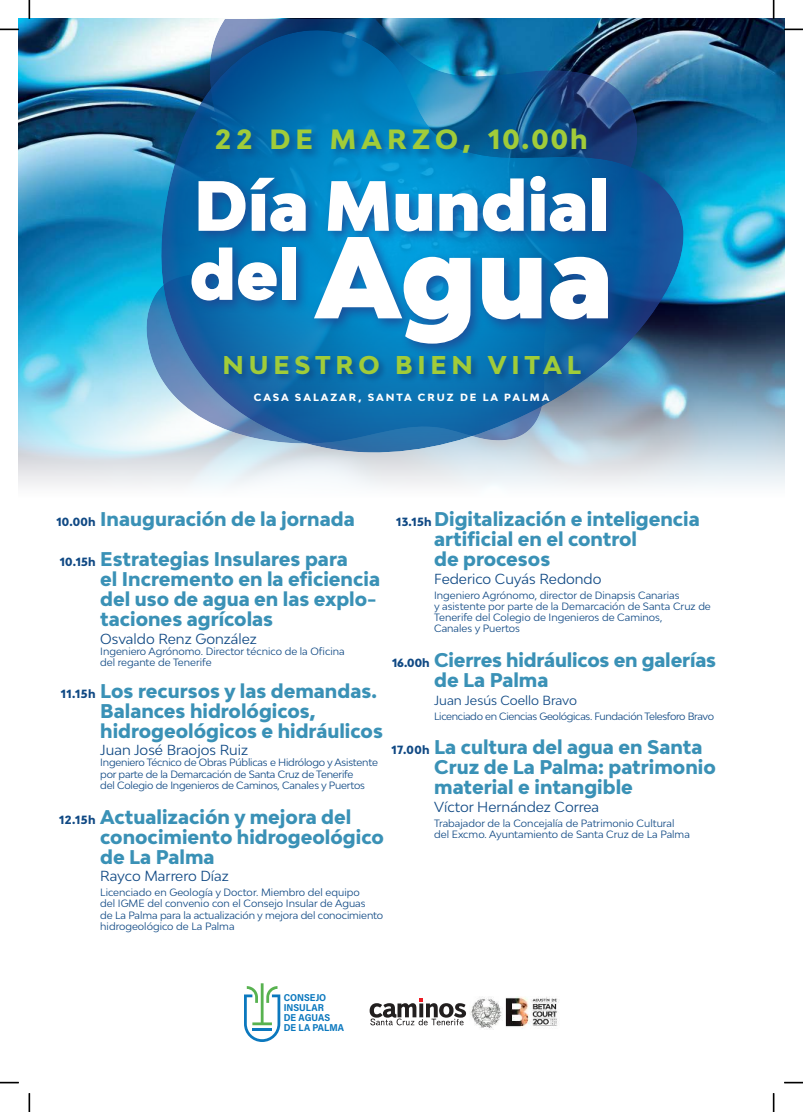
<style>
.page{position:relative;width:803px;height:1112px;background:#fff}
.page>*{position:absolute;margin:0;border:0;box-sizing:border-box;transform-origin:0 0}
.t1{font:900 109.88px "Bw Modelica";color:#fff}
.t2{font:900 67.12px "Bw Modelica";color:#fff}
.t3{font:800 26.25px "Bw Modelica";letter-spacing:.2em;color:#a1cc39}
.t4{font:800 24.25px "Bw Modelica";letter-spacing:.2em;color:#a1cc39}
.t5{font:800 18.75px/20px "Bw Modelica";color:#3a91b6}
.t6{font:13.75px "Bw Modelica";color:#104984}
.t7{font:12.5px "Bw Modelica";color:#104984}
.t8{font:800 11.25px "Bw Modelica";letter-spacing:.02em;color:#104984}
.t9{font:10px/11.2px "Bw Modelica";color:#104984}
.t10{font:10px/11.2px "Bw Modelica";letter-spacing:-.02em;color:#104984}
.t11{font:10px "Bw Modelica";letter-spacing:-.03em;color:#104984}
.t12{font:10px/10px "Acumin Variable Concept";letter-spacing:.005em;color:#0b78be}
.t13{font:800 9.88px "Bw Modelica";letter-spacing:.2em;color:#fff}
</style>
<div class="page">
<img style="left:19px;top:19px;width:765px;height:215px">
<img style="left:19px;top:234px;width:765px;height:252px">
<svg style="left:244px;top:983px;width:36px;height:58px"></svg>
<img style="left:161px;top:30px;width:522px;height:422px">
<div style="left:214px;top:126px;width:383px;height:38px;background:#104984;opacity:.75"></div>
<div style="left:186px;top:170px;width:436px;height:188px;background:#24408e;opacity:.75"></div>
<div style="left:223px;top:354px;width:367px;height:29px;background:#104984;opacity:.75"></div>
<svg style="left:370px;top:998px;width:96px;height:27px"></svg>
<img style="left:470px;top:996px;width:89px;height:32px">
<svg style="left:0;top:29px;width:19px;height:1px"></svg>
<svg style="left:784px;top:29px;width:19px;height:1px"></svg>
<svg style="left:0;top:1081px;width:19px;height:2px"></svg>
<svg style="left:784px;top:1081px;width:19px;height:2px"></svg>
<svg style="left:29px;top:0;width:1px;height:19px"></svg>
<svg style="left:29px;top:1093px;width:1px;height:18px"></svg>
<svg style="left:773px;top:0;width:1px;height:19px"></svg>
<svg style="left:773px;top:1093px;width:1px;height:18px"></svg>
<h3 class="t3" style="left:215px;top:128px;width:374px">22 DE MARZO, 10.00h</h3>
<h2 class="t2" style="left:193px;top:176px;width:417px">Día Mundial</h2>
<h1 class="t1" style="left:190px;top:228px;width:425px"><sup>del</sup> Agua</h1>
<h3 class="t4" style="left:222px;top:355px;width:360px">NUESTRO BIEN VITAL</h3>
<p class="t13" style="left:254px;top:393px;width:297px">CASA SALAZAR, SANTA CRUZ DE LA PALMA</p>
<h3 class="t5" style="left:100px;top:501px;width:256px;line-height:40px">Inauguración de la jornada<br>Estrategias Insulares para</h3>
<h3 class="t5" style="left:100px;top:571px;width:281px">el Incremento en la eficiencia del uso de agua en las explo&shy;taciones agrícolas</h3>
<h3 class="t6" style="left:100px;top:633px;width:158px">Osvaldo Renz González</h3>
<p class="t9" style="left:100px;top:646px;width:246px">Ingeniero Agrónomo. Director técnico de la Oficina del regante de Tenerife</p>
<h3 class="t5" style="left:100px;top:682px;width:284px">Los recursos y las demandas.<br>Balances hidrológicos, hidrogeológicos e hidráulicos</h3>
<h3 class="t6" style="left:100px;top:744px;width:149px">Juan José Braojos Ruiz</h3>
<p class="t10" style="left:100px;top:757px;width:279px">Ingeniero Técnico de Obras Públicas e Hidrólogo y Asistente por parte de la Demarcación de Santa Cruz de Tenerife<br>del Colegio de Ingenieros de Caminos, Canales y Puertos</p>
<h3 class="t5" style="left:100px;top:808px;width:285px">Actualización y mejora del conocimiento hidrogeológico de La Palma</h3>
<h3 class="t6" style="left:100px;top:870px;width:130px">Rayco Marrero Díaz</h3>
<p class="t9" style="left:100px;top:887px;width:284px">Licenciado en Geología y Doctor. Miembro del equipo<br>del IGME del convenio con el Consejo Insular de Aguas<br>de La Palma para la actualización y mejora del conocimiento hidrogeológico de La Palma</p>
<p class="t8" style="left:56px;top:517px;width:41px">10.00h</p>
<p class="t8" style="left:60px;top:557px;width:37px">10.15h</p>
<p class="t8" style="left:61px;top:688px;width:36px">11.15h</p>
<p class="t8" style="left:59px;top:814px;width:38px">12.15h</p>
<h3 class="t5" style="left:434px;top:511px;width:267px">Digitalización e inteligencia artificial en el control<br>de procesos</h3>
<h3 class="t6" style="left:434px;top:573px;width:169px">Federico Cuyás Redondo</h3>
<p class="t9" style="left:434px;top:590px;width:278px">Ingeniero Agrónomo, director de Dinapsis Canarias<br>y asistente por parte de la Demarcación de Santa Cruz de Tenerife del Colegio de Ingenieros de Caminos,<br>Canales y Puertos</p>
<h3 class="t5" style="left:434px;top:651px;width:283px">Cierres hidráulicos en galerías de La Palma</h3>
<p class="t7" style="left:434px;top:694px;width:144px">Juan Jesús Coello Bravo</p>
<p class="t11" style="left:434px;top:711px;width:281px">Licenciado en Ciencias Geológicas. Fundación Telesforo Bravo</p>
<h3 class="t5" style="left:434px;top:738px;width:283px">La cultura del agua en Santa<br>Cruz de La Palma: patrimonio material e intangible</h3>
<h3 class="t6" style="left:434px;top:800px;width:166px">Víctor Hernández Correa</h3>
<p class="t9" style="left:434px;top:818px;width:257px">Trabajador de la Concejalía de Patrimonio Cultural del Excmo. Ayuntamiento de Santa Cruz de La Palma</p>
<p class="t8" style="left:396px;top:517px;width:37px">13.15h</p>
<p class="t8" style="left:392px;top:658px;width:39px">16.00h</p>
<p class="t8" style="left:391px;top:745px;width:40px">17.00h</p>
<p class="t12" style="left:284px;top:992px;width:62px">CONSEJO<br>INSULAR<br>DE AGUAS<br>DE LA PALMA</p>
</div>
